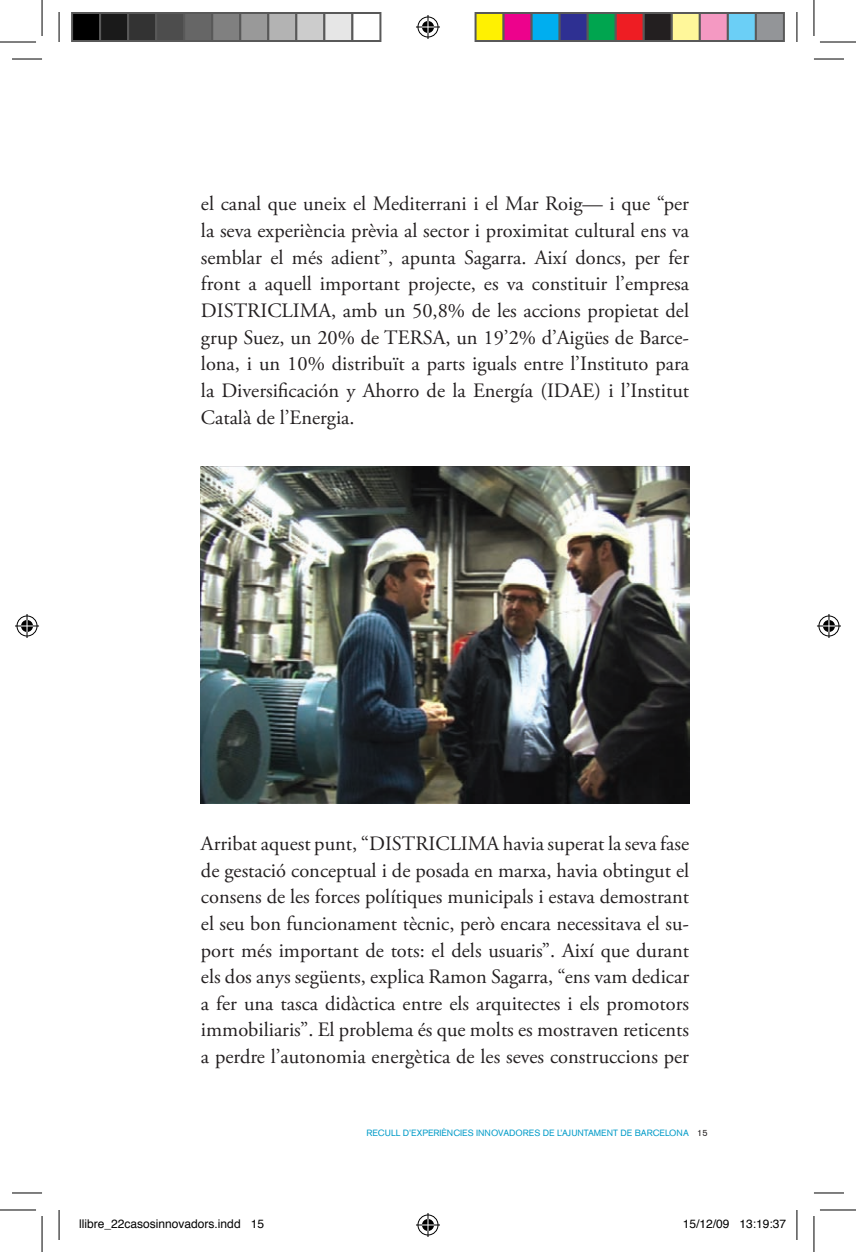
<style>
.page{position:relative;width:856px;height:1252px;background:#fff}
.page>*{position:absolute;margin:0;border:0;box-sizing:border-box;transform-origin:0 0}
.t1{font:20.4px/26.6px "Adobe Garamond Pro";color:#231f20;text-align:justify}
.t2{font:12px "Helvetica";color:#000}
.t3{font:9px "Akzidenz Grotesk BQ";color:#009bc8}
.s1{color:#231f20}
</style>
<div class="page">
<img style="left:201px;top:467px;width:487px;height:336px">
<hr style="left:12px;top:59px;width:30px;height:1px;background:#000">
<hr style="left:813px;top:59px;width:30px;height:1px;background:#000">
<hr style="left:12px;top:1193px;width:30px;height:1px;background:#000">
<hr style="left:813px;top:1193px;width:30px;height:1px;background:#000">
<hr style="left:59px;top:12px;width:1px;height:30px;background:#000">
<hr style="left:59px;top:1210px;width:1px;height:30px;background:#000">
<hr style="left:796px;top:12px;width:1px;height:30px;background:#000">
<hr style="left:796px;top:1210px;width:1px;height:30px;background:#000">
<hr style="left:0;top:42px;width:36px;height:1px;background:#000">
<hr style="left:819px;top:42px;width:36px;height:1px;background:#000">
<hr style="left:0;top:1210px;width:36px;height:1px;background:#000">
<hr style="left:819px;top:1210px;width:36px;height:1px;background:#000">
<hr style="left:42px;top:0;width:1px;height:36px;background:#000">
<hr style="left:42px;top:1216px;width:1px;height:36px;background:#000">
<hr style="left:813px;top:0;width:1px;height:36px;background:#000">
<hr style="left:813px;top:1216px;width:1px;height:36px;background:#000">
<svg style="left:416px;top:15px;width:24px;height:24px"></svg>
<svg style="left:416px;top:1213px;width:24px;height:24px"></svg>
<svg style="left:15px;top:614px;width:24px;height:24px"></svg>
<svg style="left:817px;top:614px;width:23px;height:24px"></svg>
<div style="left:72px;top:13px;width:28px;height:28px;background:#000"></div>
<div style="left:71px;top:12px;width:30px;height:30px;border:2px solid #595959"></div>
<div style="left:100px;top:13px;width:28px;height:28px;background:#1a1a1a"></div>
<div style="left:99px;top:12px;width:30px;height:30px;border:2px solid #595959"></div>
<div style="left:128px;top:13px;width:28px;height:28px;background:#333"></div>
<div style="left:127px;top:12px;width:30px;height:30px;border:2px solid #595959"></div>
<div style="left:156px;top:13px;width:28px;height:28px;background:#4d4d4d"></div>
<div style="left:155px;top:12px;width:30px;height:30px;border:2px solid #595959"></div>
<div style="left:184px;top:13px;width:28px;height:28px;background:#666"></div>
<div style="left:183px;top:12px;width:30px;height:30px;border:2px solid #595959"></div>
<div style="left:212px;top:13px;width:28px;height:28px;background:#808080"></div>
<div style="left:211px;top:12px;width:30px;height:30px;border:2px solid #595959"></div>
<div style="left:240px;top:13px;width:28px;height:28px;background:#999"></div>
<div style="left:239px;top:12px;width:30px;height:30px;border:2px solid #595959"></div>
<div style="left:268px;top:13px;width:28px;height:28px;background:#b3b3b3"></div>
<div style="left:267px;top:12px;width:30px;height:30px;border:2px solid #595959"></div>
<div style="left:296px;top:13px;width:28px;height:28px;background:#ccc"></div>
<div style="left:295px;top:12px;width:30px;height:30px;border:2px solid #595959"></div>
<div style="left:324px;top:13px;width:28px;height:28px;background:#e6e6e6"></div>
<div style="left:323px;top:12px;width:30px;height:30px;border:2px solid #595959"></div>
<div style="left:351px;top:12px;width:30px;height:30px;border:2px solid #595959"></div>
<div style="left:475px;top:13px;width:28px;height:28px;background:#fff101"></div>
<div style="left:474px;top:12px;width:30px;height:30px;border:2px solid #595959"></div>
<div style="left:503px;top:13px;width:28px;height:28px;background:#ed028c"></div>
<div style="left:502px;top:12px;width:30px;height:30px;border:2px solid #595959"></div>
<div style="left:531px;top:13px;width:28px;height:28px;background:#00aeef"></div>
<div style="left:530px;top:12px;width:30px;height:30px;border:2px solid #595959"></div>
<div style="left:559px;top:13px;width:28px;height:28px;background:#2e3092"></div>
<div style="left:558px;top:12px;width:30px;height:30px;border:2px solid #595959"></div>
<div style="left:587px;top:13px;width:28px;height:28px;background:#00a54f"></div>
<div style="left:586px;top:12px;width:30px;height:30px;border:2px solid #595959"></div>
<div style="left:615px;top:13px;width:28px;height:28px;background:#ee1d23"></div>
<div style="left:614px;top:12px;width:30px;height:30px;border:2px solid #595959"></div>
<div style="left:643px;top:13px;width:28px;height:28px;background:#231f20"></div>
<div style="left:642px;top:12px;width:30px;height:30px;border:2px solid #595959"></div>
<div style="left:671px;top:13px;width:28px;height:28px;background:#fff79a"></div>
<div style="left:670px;top:12px;width:30px;height:30px;border:2px solid #595959"></div>
<div style="left:699px;top:13px;width:28px;height:28px;background:#f499c2"></div>
<div style="left:698px;top:12px;width:30px;height:30px;border:2px solid #595959"></div>
<div style="left:727px;top:13px;width:28px;height:28px;background:#6bcff6"></div>
<div style="left:726px;top:12px;width:30px;height:30px;border:2px solid #595959"></div>
<div style="left:755px;top:13px;width:28px;height:28px;background:#939598"></div>
<div style="left:754px;top:12px;width:30px;height:30px;border:2px solid #595959"></div>
<p class="t1" style="left:201px;top:191px;width:489px">el canal que uneix el Mediterrani i el Mar Roig— i que “per la seva experiència prèvia al sector i proximitat cultural ens va semblar el més adient”, apunta Sagarra. Així doncs, per fer front a aquell important projecte, es va constituir l’empresa DISTRICLIMA, amb un 50,8% de les accions propietat del grup Suez, un 20% de TERSA, un 19’2% d’Aigües de Barce&shy;lona, i un 10% distribuït a parts iguals entre l’Instituto para la Diversificación y Ahorro de la Energía (IDAE) i l’Institut Català de l’Energia.</p>
<p class="t1" style="left:201px;top:831px;width:489px">Arribat aquest punt, “DISTRICLIMA havia superat la seva fase de gestació conceptual i de posada en marxa, havia obtingut el consens de les forces polítiques municipals i estava demostrant el seu bon funcionament tècnic, però encara necessitava el su&shy;port més important de tots: el dels usuaris”. Així que durant els dos anys següents, explica Ramon Sagarra, “ens vam dedicar a fer una tasca didàctica entre els arquitectes i els promotors immobiliaris”. El problema és que molts es mostraven reticents a perdre l’autonomia energètica de les seves construccions per</p>
<p class="t3" style="left:366px;top:1127px;width:342px">RECULL D’EXPERIÈNCIES INNOVADORES DE L’AJ UNTAMENT DE BARCELONA <span class="s1">15</span></p>
<p class="t2" style="left:79px;top:1213px;width:186px">llibre_22casosinnovadors.indd 15</p>
<p class="t2" style="left:682px;top:1213px;width:105px">15/12/09 13:19:37</p>
</div>
